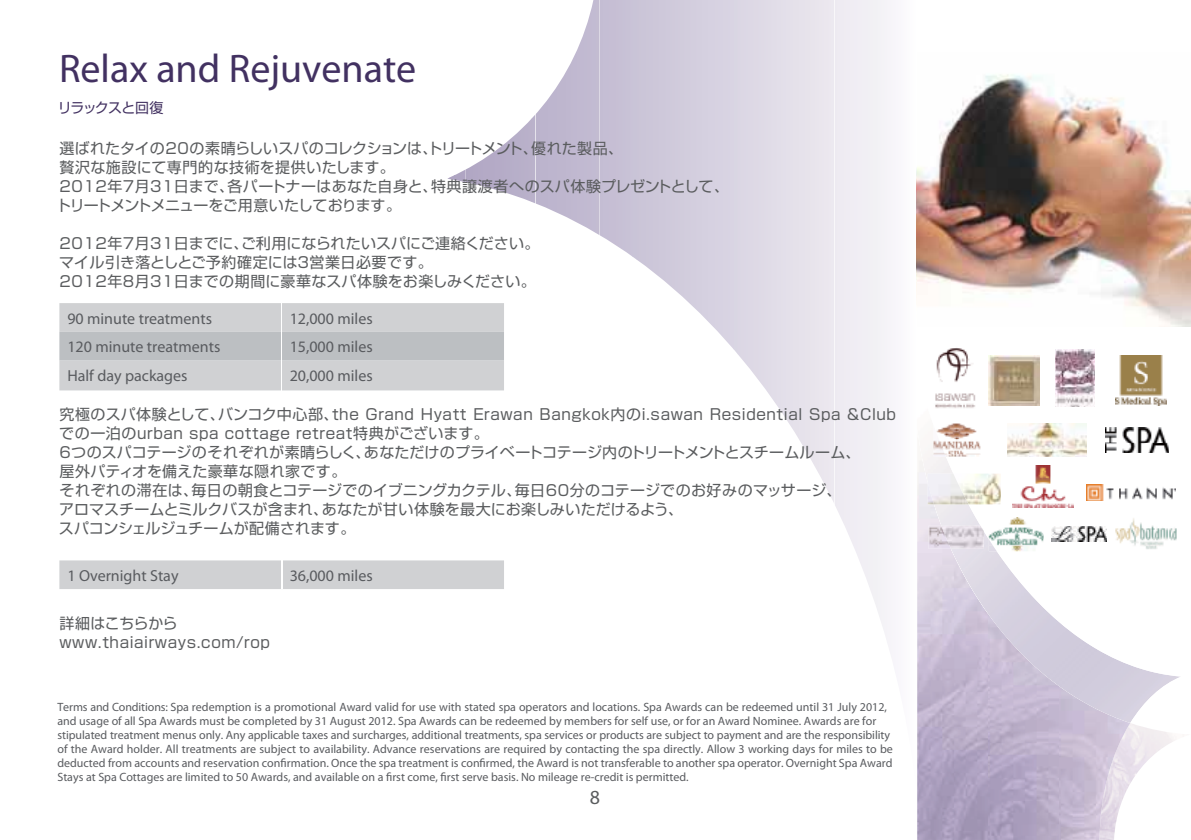
<style>
.page{position:relative;width:1191px;height:840px;background:#fff}
.page>*{position:absolute;margin:0;border:0;box-sizing:border-box;transform-origin:0 0}
.t1{font:40px "Myriad Pro";color:#423161}
.t2{font:20px "Myriad Pro";color:#5a5c5e}
.t3{font:16px "Myriad Pro";color:#595b5f}
.t4{font:15px/19px "Shin Go Pro Regular 90 pv RKSJ H";letter-spacing:.02em;color:#5a5c5e}
.t5{font:15px/19px "Shin Go Pro Regular 90 pv RKSJ H";letter-spacing:.04em;color:#5a5c5e}
.t6{font:14px "Shin Go Pro Regular 90 pv RKSJ H";letter-spacing:-.05em;color:#423161}
.t7{font:12px/14px "Myriad Pro";color:#595b5f}
</style>
<div class="page">
<svg style="left:835px;top:0;width:56px;height:653px"></svg>
<hr style="left:830px;top:0;width:4px;height:502px;background:#ece9f0">
<svg style="left:737px;top:0;width:93px;height:494px"></svg>
<svg style="left:733px;top:0;width:4px;height:353px"></svg>
<svg style="left:636px;top:0;width:97px;height:348px;background:#d8d3e1"></svg>
<svg style="left:632px;top:0;width:4px;height:259px"></svg>
<svg style="left:599px;top:0;width:33px;height:256px;background:#c9c2d6"></svg>
<hr style="left:596px;top:0;width:3px;height:790px;background:#c3bcd1">
<svg style="left:535px;top:0;width:61px;height:233px"></svg>
<hr style="left:532px;top:0;width:3px;height:790px;background:#bab2cb">
<svg style="left:466px;top:118px;width:66px;height:471px"></svg>
<hr style="left:462px;top:0;width:3px;height:790px;background:#b0a5c3">
<hr style="left:451px;top:0;width:3px;height:790px;background:#aea4c2">
<img style="left:975px;top:372px;width:205px;height:412px">
<img style="left:917px;top:427px;width:71px;height:412px">
<img style="left:987px;top:613px;width:72px;height:226px">
<img style="left:1059px;top:685px;width:71px;height:154px">
<img style="left:1007px;top:423px;width:79px;height:33px">
<img style="left:935px;top:348px;width:40px;height:60px">
<img style="left:1105px;top:427px;width:63px;height:25px">
<img style="left:938px;top:423px;width:42px;height:16px">
<img style="left:933px;top:427px;width:5px;height:12px">
<img style="left:945px;top:439px;width:35px;height:15px">
<img style="left:933px;top:439px;width:12px;height:15px">
<img style="left:946px;top:454px;width:34px;height:2px">
<svg style="left:933px;top:454px;width:13px;height:2px"></svg>
<img style="left:1115px;top:355px;width:51px;height:50px">
<img style="left:988px;top:355px;width:51px;height:50px">
<img style="left:1055px;top:349px;width:40px;height:57px">
<img style="left:968px;top:473px;width:32px;height:31px">
<img style="left:927px;top:473px;width:41px;height:31px">
<img style="left:927px;top:482px;width:7px;height:22px">
<img style="left:1012px;top:465px;width:61px;height:42px">
<img style="left:1086px;top:484px;width:89px;height:16px">
<img style="left:988px;top:517px;width:55px;height:28px">
<img style="left:996px;top:545px;width:47px;height:6px">
<svg style="left:988px;top:539px;width:8px;height:12px"></svg>
<img style="left:1051px;top:525px;width:55px;height:16px">
<img style="left:950px;top:525px;width:33px;height:23px">
<img style="left:928px;top:525px;width:22px;height:23px">
<img style="left:1111px;top:515px;width:69px;height:35px">
<img style="left:916px;top:74px;width:275px;height:252px">
<svg style="left:59px;top:303px;width:445px;height:87px;background:#c9cbcd"></svg>
<hr style="left:281px;top:303px;width:1px;height:87px;background:#fff">
<div style="left:59px;top:560px;width:445px;height:28px;background:#d0d1d3"></div>
<p class="t1" style="left:59px;top:54px;width:359px">Relax and Rejuvenate</p>
<p class="t6" style="left:58px;top:102px;width:107px">リラックスと回復</p>
<p class="t4" style="left:56px;top:140px;width:674px">選ばれたタイの20の素晴らしいスパのコレクションは、トリートメント、優れた製品、<br>贅沢な施設にて専門的な技術を提供いたします。<br>2012年7月31日まで、各パートナーはあなた自身と、特典譲渡者へのスパ体験プレゼントとして、トリートメントメニューをご用意いたしております。</p>
<p class="t4" style="left:59px;top:235px;width:482px">2012年7月31日までに、ご利用になられたいスパにご連絡ください。マイル引き落としとご予約確定には３営業日必要です。<br>2012年8月31日までの期間に豪華なスパ体験をお楽しみください。</p>
<p class="t3" style="left:67px;top:312px;width:146px">90 minute treatments</p>
<p class="t3" style="left:290px;top:312px;width:84px">12,000 miles</p>
<p class="t3" style="left:67px;top:341px;width:154px">120 minute treatments</p>
<p class="t3" style="left:290px;top:341px;width:84px">15,000 miles</p>
<p class="t3" style="left:67px;top:369px;width:122px">Half day packages</p>
<p class="t3" style="left:290px;top:369px;width:84px">20,000 miles</p>
<p class="t4" style="left:59px;top:406px;width:838px">究極のスパ体験として、バンコク中心部、the Grand Hyatt Erawan Bangkok内のi.sawan Residential Spa &amp;Clubでの一泊のurban spa cottage retreat特典がございます。<br>6つのスパコテージのそれぞれが素晴らしく、あなただけのプライベートコテージ内のトリートメントとスチームルーム、<br>屋外パティオを備えた豪華な隠れ家です。<br>それぞれの滞在は、毎日の朝食とコテージでのイブニングカクテル、毎日60分のコテージでのお好みのマッサージ、<br>アロマスチームとミルクバスが含まれ、あなたが甘い体験を最大にお楽しみいただけるよう、<br>スパコンシェルジュチームが配備されます。</p>
<p class="t3" style="left:67px;top:569px;width:113px">1 Overnight Stay</p>
<p class="t3" style="left:290px;top:569px;width:84px">36,000 miles</p>
<p class="t5" style="left:59px;top:615px;width:212px">詳細はこちらからwww.thaiairways.com/rop</p>
<p class="t7" style="left:57px;top:700px;width:837px">Terms and Conditions: Spa redemption is a promotional Award valid for use with stated spa operators and locations. Spa Awards can be redeemed until 31 July 2012, and usage of all Spa Awards must be completed by 31 August 2012. Spa Awards can be redeemed by members for self use, or for an Award Nominee. Awards are for stipulated treatment menus only. Any applicable taxes and surcharges, additional treatments, spa services or products are subject to payment and are the responsibility of the Award holder. All treatments are subject to availability. Advance reservations are required by contacting the spa directly. Allow 3 working days for miles to be deducted from accounts and reservation confirmation. Once the spa treatment is confirmed, the Award is not transferable to another spa operator. Overnight Spa Award Stays at Spa Cottages are limited to 50 Awards, and available on a first come, first serve basis. No mileage re-credit is permitted.</p>
<p class="t2" style="left:590px;top:789px;width:12px">8</p>
</div>
